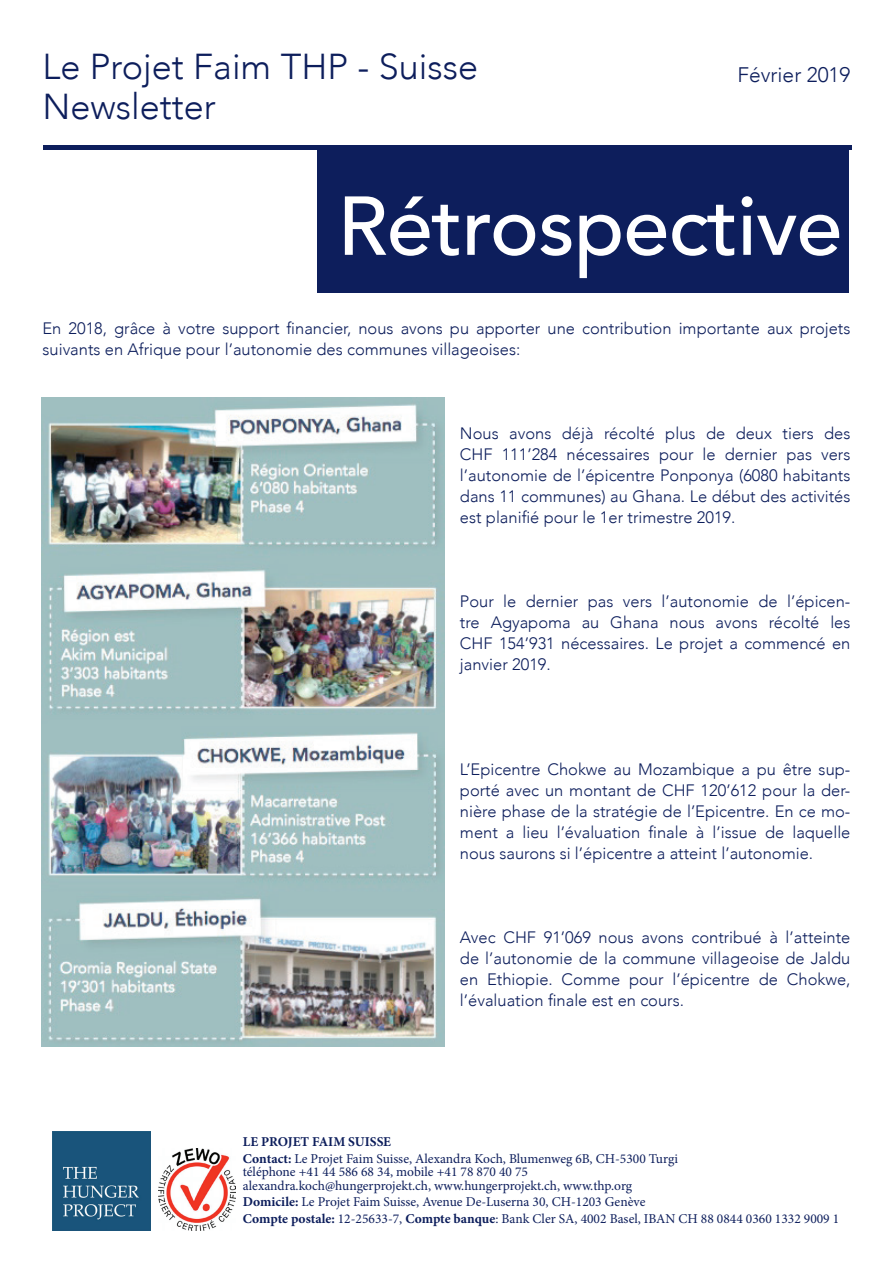
<style>
.page{position:relative;width:893px;height:1263px;background:#fff}
.page>*{position:absolute;margin:0;border:0;box-sizing:border-box;transform-origin:0 0}
.t1{font:500 82.5px "Avenir";letter-spacing:-.01em;color:#fff}
.t2{font:300 36px "Avenir";color:#0d1e5c}
.t3{font:300 21px "Avenir";color:#0d1e5c}
.t4{font:300 16.5px/21px "Avenir";color:#0d1e5c;text-align:justify}
.t5{font:13.5px/16.5px "Minion Pro";color:#0d1e5c}
.s1{font-weight:700}
</style>
<div class="page">
<div style="left:318px;top:145px;width:531px;height:147px;background:#0d1e5c"></div>
<img style="left:159px;top:1148px;width:76px;height:82px">
<img style="left:52px;top:1132px;width:99px;height:98px">
<hr style="left:43px;top:146px;width:808px;height:4px;background:#0d1e5c">
<img style="left:42px;top:397px;width:402px;height:649px">
<h2 class="t2" style="left:43px;top:45px;width:437px">Le Projet Faim THP - Suisse</h2>
<h2 class="t2" style="left:43px;top:85px;width:175px">Newsletter</h2>
<p class="t3" style="left:737px;top:63px;width:114px">Février 2019</p>
<h1 class="t1" style="left:337px;top:155px;width:507px">Rétrospective</h1>
<p class="t4" style="left:43px;top:318px;width:809px">En 2018, grâce à votre support financier, nous avons pu apporter une contribution importante aux projets suivants en Afrique pour l’autonomie des communes villageoises:</p>
<p class="t4" style="left:460px;top:423px;width:392px">Nous avons déjà récolté plus de deux tiers des CHF 111’284 nécessaires pour le dernier pas vers l’autonomie de l’épicentre Ponponya (6080 habitants dans 11 communes) au Ghana. Le début des activités est planifié pour le 1er trimestre 2019.</p>
<p class="t4" style="left:460px;top:591px;width:392px">Pour le dernier pas vers l’autonomie de l’épicen&shy;tre Agyapoma au Ghana nous avons récolté les CHF 154’931 nécessaires. Le projet a commencé en janvier 2019.</p>
<p class="t4" style="left:460px;top:759px;width:392px">L’Epicentre Chokwe au Mozambique a pu être sup&shy;porté avec un montant de CHF 120’612 pour la der&shy;nière phase de la stratégie de l’Epicentre. En ce mo&shy;ment a lieu l’évaluation finale à l’issue de laquelle nous saurons si l’épicentre a atteint l’autonomie.</p>
<p class="t4" style="left:460px;top:927px;width:392px">Avec CHF 91’069 nous avons contribué à l’atteinte de l’autonomie de la commune villageoise de Jaldu en Ethiopie. Comme pour l’épicentre de Chokwe, l’évaluation finale est en cours.</p>
<p class="t5" style="left:243px;top:1133px;width:437px"><span class="s1">LE PROJET FAIM SUISSE<br>Contact:</span> Le Projet Faim Suisse, Alexandra Koch, Blumenweg 6B, CH-5300 Turgi</p>
<p class="t5" style="left:243px;top:1165px;width:391px;line-height:13.5px">téléphone +41 44 586 68 34, mobile +41 78 870 40 75 alexandra.koch@hungerprojekt.ch, www.hungerprojekt.ch, www.thp.org</p>
<p class="t5" style="left:243px;top:1193px;width:598px"><span class="s1">Domicile:</span> Le Projet Faim Suisse, Avenue De-Luserna 30, CH-1203 Genève<br><span class="s1">Compte postale:</span> 12-25633-7, <span class="s1">Compte banque</span>: Bank Cler SA, 4002 Basel, IBAN CH 88 0844 0360 1332 9009 1</p>
</div>
